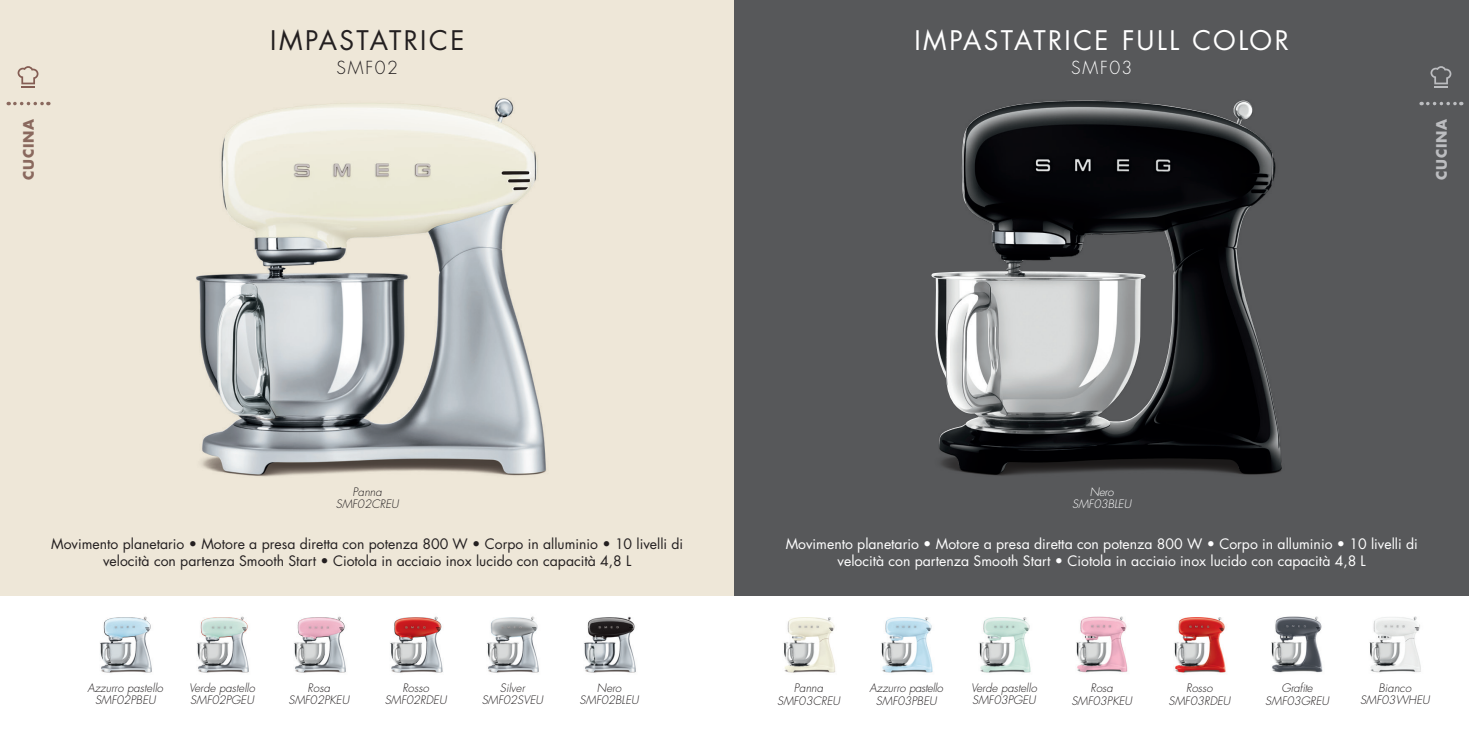
<style>
.page{position:relative;width:1469px;height:735px;background:#fff}
.page>*{position:absolute;margin:0;border:0;box-sizing:border-box;transform-origin:0 0}
.t1{font:26.25px "Futura Std";letter-spacing:.09em;color:#fff}
.t2{font:26.25px "Futura Std";letter-spacing:.085em;color:#231f20}
.t3{font:300 17.5px "Futura Std";letter-spacing:.095em;color:#231f20}
.t4{font:300 17.5px "Futura Std";letter-spacing:.095em;color:#fff}
.t5{font:14px/16.8px "Futura Std";color:#231f20;text-align:center}
.t6{font:14px/16.8px "Futura Std";color:#fff;text-align:center}
.t7{font:700 14px "Futura Std";letter-spacing:.045em;color:#8a695e}
.t8{font:700 14px "Futura Std";letter-spacing:.045em;color:#bcbdc0}
.t9{font:italic 300 11.38px/12.2px "Futura Std";color:#231f20;text-align:center}
.t10{font:italic 300 11.38px/12.2px "Futura Std";color:#fff;text-align:center}
</style>
<div class="page">
<div style="left:0;top:0;width:734px;height:595px;background:#eee7d8"></div>
<div style="left:734px;top:0;width:734px;height:595px;background:#57585a"></div>
<svg style="left:15px;top:102px;width:34px;height:3px"></svg>
<svg style="left:1427px;top:102px;width:34px;height:3px"></svg>
<svg style="left:1430px;top:66px;width:21px;height:22px"></svg>
<svg style="left:18px;top:66px;width:20px;height:22px"></svg>
<img style="left:196px;top:101px;width:350px;height:373px">
<img style="left:973px;top:100px;width:309px;height:376px">
<img style="left:931px;top:100px;width:308px;height:373px">
<img style="left:783px;top:617px;width:53px;height:56px">
<img style="left:1174px;top:617px;width:52px;height:56px">
<img style="left:1271px;top:616px;width:52px;height:57px">
<img style="left:1076px;top:616px;width:52px;height:57px">
<img style="left:881px;top:617px;width:52px;height:56px">
<img style="left:979px;top:617px;width:52px;height:56px">
<img style="left:1369px;top:616px;width:52px;height:57px">
<img style="left:295px;top:616px;width:51px;height:57px">
<img style="left:294px;top:617px;width:51px;height:54px">
<img style="left:100px;top:616px;width:52px;height:57px">
<img style="left:101px;top:617px;width:51px;height:54px">
<img style="left:390px;top:616px;width:53px;height:57px">
<img style="left:391px;top:617px;width:51px;height:54px">
<img style="left:585px;top:664px;width:51px;height:9px">
<img style="left:584px;top:616px;width:51px;height:55px">
<img style="left:198px;top:616px;width:51px;height:57px">
<img style="left:197px;top:617px;width:51px;height:54px">
<img style="left:488px;top:616px;width:51px;height:57px">
<img style="left:487px;top:617px;width:51px;height:54px">
<p class="t7" style="left:19px;top:179px;width:62px;rotate:-90deg">CUCINA</p>
<h1 class="t2" style="left:270px;top:23px;width:196px">IMPASTATRICE</h1>
<h2 class="t3" style="left:336px;top:57px;width:63px">SMF02</h2>
<h1 class="t1" style="left:914px;top:23px;width:376px">IMPASTATRICE FULL COLOR</h1>
<h2 class="t4" style="left:1071px;top:57px;width:63px">SMF03</h2>
<p class="t8" style="left:1432px;top:179px;width:62px;rotate:-90deg">CUCINA</p>
<p class="t9" style="left:336px;top:485px;width:64px">Panna<br>SMF02CREU</p>
<p class="t10" style="left:1072px;top:485px;width:60px">Nero<br>SMF03BLEU</p>
<p class="t5" style="left:51px;top:535px;width:633px">Movimento planetario • Motore a presa diretta con potenza 800 W • Corpo in alluminio • 10 livelli di velocità con partenza Smooth Start • Ciotola in acciaio inox lucido con capacità 4,8 L</p>
<p class="t6" style="left:785px;top:535px;width:633px">Movimento planetario • Motore a presa diretta con potenza 800 W • Corpo in alluminio • 10 livelli di velocità con partenza Smooth Start • Ciotola in acciaio inox lucido con capacità 4,8 L</p>
<p class="t9" style="left:88px;top:681px;width:77px">Azzurro pastello<br>SMF02PBEU</p>
<p class="t9" style="left:189px;top:681px;width:67px;text-align:left">Verde pastello<br>SMF02PGEU</p>
<p class="t9" style="left:288px;top:681px;width:62px">Rosa<br>SMF02PKEU</p>
<p class="t9" style="left:385px;top:681px;width:63px">Rosso<br>SMF02RDEU</p>
<p class="t9" style="left:482px;top:681px;width:63px">Silver<br>SMF02SVEU</p>
<p class="t9" style="left:579px;top:681px;width:60px">Nero<br>SMF02BLEU</p>
<p class="t9" style="left:777px;top:682px;width:64px">Panna<br>SMF03CREU</p>
<p class="t9" style="left:1168px;top:682px;width:63px">Rosso<br>SMF03RDEU</p>
<p class="t9" style="left:1265px;top:682px;width:65px">Grafite<br>SMF03GREU</p>
<p class="t9" style="left:869px;top:682px;width:75px">Azzurro pastello<br>SMF03PBEU</p>
<p class="t9" style="left:971px;top:681px;width:67px;text-align:left">Verde pastello<br>SMF03PGEU</p>
<p class="t9" style="left:1360px;top:681px;width:71px">Bianco<br>SMF03WHEU</p>
<p class="t9" style="left:1071px;top:682px;width:62px">Rosa<br>SMF03PKEU</p>
</div>
